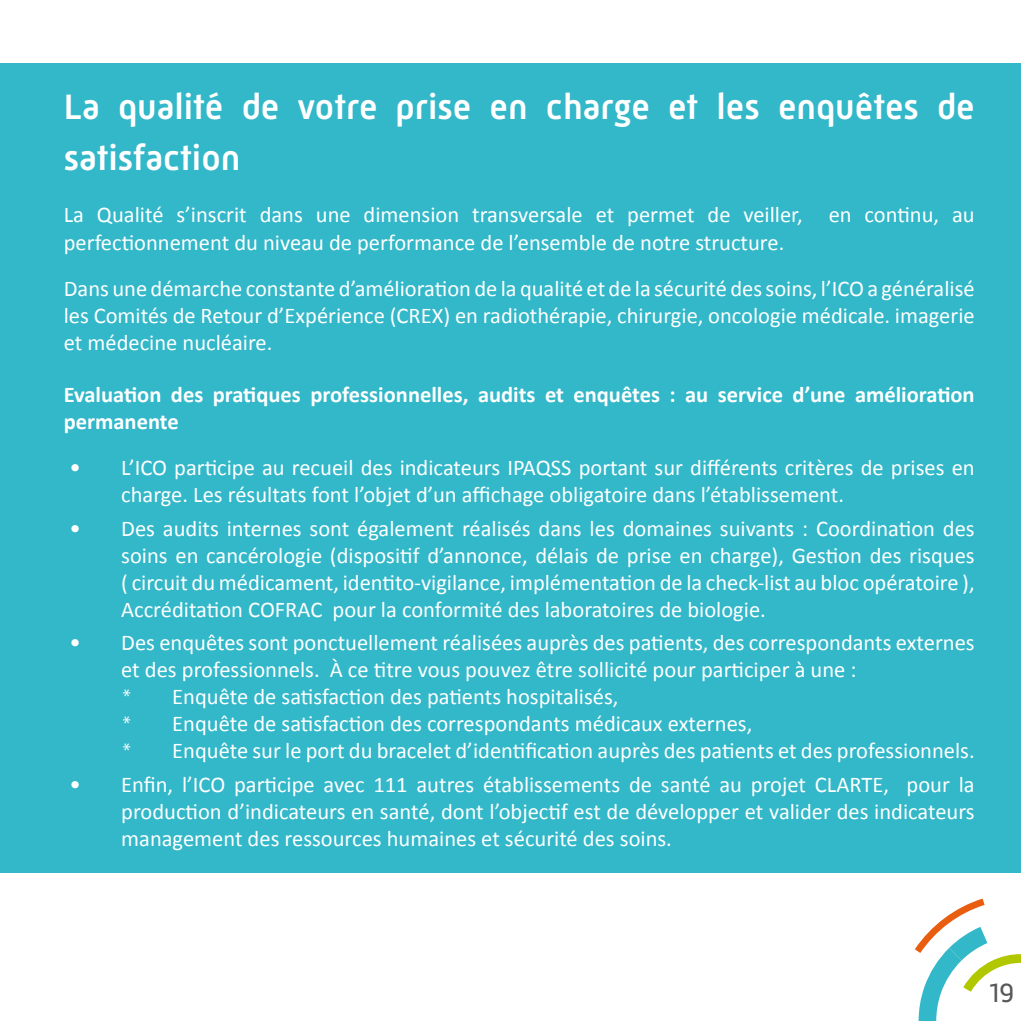
<style>
.page{position:relative;width:1021px;height:1021px;background:#fff}
.page>*{position:absolute;margin:0;border:0;box-sizing:border-box;transform-origin:0 0}
.t1{font:500 36px/51.3px "Mic 32 New";color:#fff}
.t2{font:27px "Mic 32 New";color:#58585a}
.t3{font:22.5px/27px "Calibri";color:#fff}
.t4{font:700 22.5px/27px "Calibri";color:#fff}
.s1{font-family:"Univers LT Std";font-weight:300;font-size:20.25px}
</style>
<div class="page">
<svg style="left:915px;top:898px;width:105px;height:122px"></svg>
<div style="left:0;top:64px;width:1020px;height:809px;background:#32b8c9"></div>
<h1 class="t1" style="left:64px;top:81px;width:912px">La qualité de votre prise en charge et les enquêtes de satisfaction</h1>
<p class="t3" style="left:64px;top:201px;width:912px">La Qualité s’inscrit dans une dimension transversale et permet de veiller, en continu, au perfectionnement du niveau de performance de l’ensemble de notre structure.</p>
<p class="t3" style="left:64px;top:275px;width:912px;text-align:justify">Dans une démarche constante d’amélioration de la qualité et de la sécurité des soins, l’ICO a généralisé les Comités de Retour d’Expérience (CREX) en radiothérapie, chirurgie, oncologie médicale. imagerie et médecine nucléaire.</p>
<p class="t4" style="left:64px;top:381px;width:912px">Evaluation des pratiques professionnelles, audits et enquêtes : au service d’une amélioration permanente</p>
<p class="t3" style="left:121px;top:454px;width:855px;text-indent:-51px"><span class="s1">•</span> L’ICO participe au recueil des indicateurs IPAQSS portant sur différents critères de prises en charge. Les résultats font l’objet d’un affichage obligatoire dans l’établissement.</p>
<p class="t3" style="left:121px;top:515px;width:855px;text-align:justify;text-indent:-51px"><span class="s1">•</span> Des audits internes sont également réalisés dans les domaines suivants : Coordination des soins en cancérologie (dispositif d’annonce, délais de prise en charge), Gestion des risques ( circuit du médicament, identito-vigilance, implémentation de la check-list au bloc opératoire ), Accréditation COFRAC pour la conformité des laboratoires de biologie.</p>
<p class="t3" style="left:121px;top:629px;width:855px;text-indent:-51px"><span class="s1">•</span> Des enquêtes sont ponctuellement réalisées auprès des patients, des correspondants externes et des professionnels. À ce titre vous pouvez être sollicité pour participer à une :<br><span class="s1">*</span> Enquête de satisfaction des patients hospitalisés,<br><span class="s1">*</span> Enquête de satisfaction des correspondants médicaux externes,<br><span class="s1">*</span> Enquête sur le port du bracelet d’identification auprès des patients et des professionnels.</p>
<p class="t3" style="left:121px;top:770px;width:855px;text-align:justify;text-indent:-51px"><span class="s1">•</span> Enfin, l’ICO participe avec 111 autres établissements de santé au projet CLARTE, pour la production d’indicateurs en santé, dont l’objectif est de développer et valider des indicateurs management des ressources humaines et sécurité des soins.</p>
<p class="t2" style="left:989px;top:977px;width:27px">19</p>
</div>
